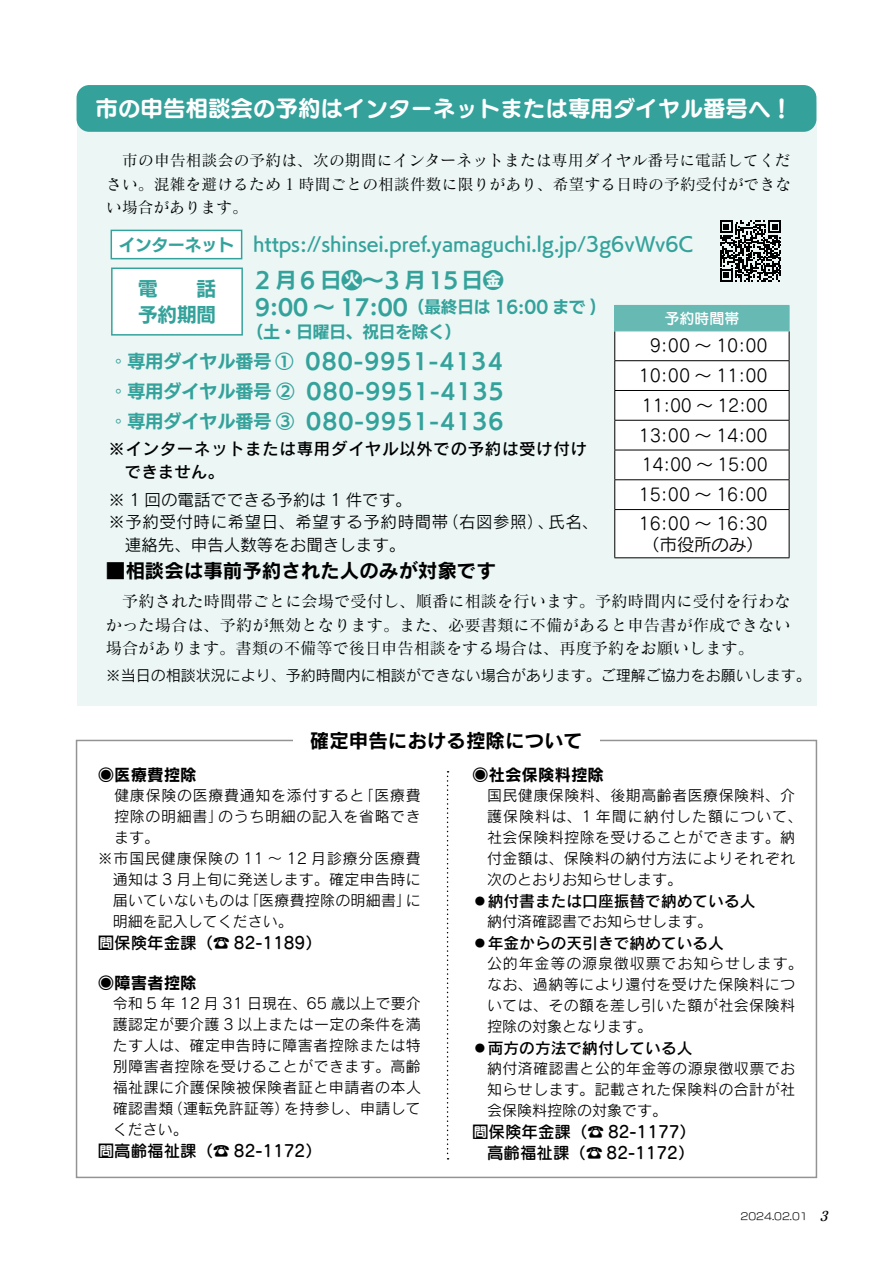
<style>
.page{position:relative;width:893px;height:1263px;background:#fff}
.page>*{position:absolute;margin:0;border:0;box-sizing:border-box;transform-origin:0 0}
.t1{font:22.5px "UD Marugo Small Pr 6 B";color:#fff}
.t2{font:21px/30px "UD Kakugo Large Pro B";letter-spacing:.05em;color:#34a29b;text-align:justify}
.t3{font:21px "UD Kakugo Large Pro B";letter-spacing:.16em;color:#34a29b}
.t4{font:19.5px "Rodin Pro B";color:#000}
.t5{font:19.5px/25.5px "UD Kakugo Large Pro B";color:#34a29b}
.t6{font:18.75px "UD Kakugo Large Pro DB";color:#34a29b}
.t7{font:17.25px/29.5px "Seurat Pro M";color:#000;text-align:justify}
.t8{font:16.5px/21px "Seurat Pro DB";color:#000;text-align:right}
.t9{font:16.5px/24.8px "UD Kakugo Large Pro B";color:#34a29b}
.t10{font:16.5px "Rodin Pro M";color:#000}
.t11{font:16.5px/22.5px "Rodin Pro DB";letter-spacing:.035em;color:#000}
.t12{font:16.5px "Rodin Pro M";letter-spacing:.035em;color:#000}
.t13{font:16.5px "Rodin Cattleya Pro B";color:#000}
.t14{font:16.2px/23.2px "Matisse Pro M";color:#000;text-align:justify}
.t15{font:15.75px/23.2px "Matisse Pro M";letter-spacing:.01em;color:#000;text-align:justify}
.t16{font:15.75px "Rodin Pro DB";color:#000}
.t17{font:15px/21px "Rodin Pro M";letter-spacing:.03em;color:#000;text-align:justify}
.t18{font:15px "Rodin Pro M";color:#000}
.t19{font:15px "Rodin Pro M";letter-spacing:.05em;color:#000}
.t20{font:15px "Seurat Pro DB";color:#fff}
.t21{font:9.75px "New Rodin Pro M";color:#000}
.s1{font-family:"Rodin Pro N B"}
.s2{font-size:21px}
.s3{font-size:18px}
.s4{font-family:"Rodin Pro M"}
.s5{font-family:"Matisse Eleganto Pro B";font-style:italic;font-size:13.5px}
</style>
<div class="page">
<div style="left:77px;top:102px;width:739px;height:604px;background:#ebf6f5"></div>
<div style="left:77px;top:85px;width:739px;height:47px;background:#34a29b;border-radius:13px"></div>
<hr style="left:614px;top:305px;width:175px;height:1px;background:#67b9b4">
<svg style="left:614px;top:306px;width:176px;height:252px;background:#dee7e6"></svg>
<div style="left:112px;top:268px;width:130px;height:67px;background:#fff"></div>
<div style="left:111px;top:268px;width:132px;height:68px;border:1px solid #34a29b"></div>
<div style="left:111px;top:230px;width:131px;height:29px;background:#fff"></div>
<div style="left:111px;top:230px;width:131px;height:29px;border:1px solid #34a29b"></div>
<svg style="left:447px;top:771px;width:2px;height:388px"></svg>
<svg style="left:720px;top:220px;width:61px;height:62px"></svg>
<h1 class="t1" style="left:96px;top:96px;width:699px">市の申告相談会の予約はインターネットまたは専用ダイヤル番号へ！</h1>
<p class="t15" style="left:106px;top:149px;width:686px">　市の申告相談会の予約は、次の期間にインターネットまたは専用ダイヤル番号に電話してください。混雑を避けるため 1 時間ごとの相談件数に限りがあり、希望する日時の予約受付ができない場合があります。</p>
<p class="t9" style="left:119px;top:232px;width:117px">インターネット</p>
<p class="t6" style="left:253px;top:229px;width:442px">https://shinsei.pref.yamaguchi.lg.jp/3g6vWv6C</p>
<h3 class="t5" style="left:138px;top:276px;width:79px">電　　話予約期間</h3>
<h2 class="t3" style="left:255px;top:263px;width:250px">2月6日<span class="s1">火</span>〜3月15日金</h2>
<p class="t9" style="left:247px;top:294px;width:351px;text-indent:8px"><span class="s2">9:00 〜 17:00</span>（最終日は 16:00 まで )（土・日曜日、祝日を除く）</p>
<h2 class="t2" style="left:109px;top:346px;width:396px"><span class="s3">◦専用ダイヤル番号 ①</span> 080-9951-4134 <span class="s3">◦専用ダイヤル番号 ②</span> 080-9951-4135 <span class="s3">◦専用ダイヤル番号 ③</span> 080-9951-4136</h2>
<p class="t11" style="left:125px;top:437px;width:463px;text-indent:-16px">※インターネットまたは専用ダイヤル以外での予約は受け付けできません。</p>
<p class="t10" style="left:108px;top:489px;width:305px">※ 1 回の電話でできる予約は 1 件です。</p>
<p class="t12" style="left:108px;top:511px;width:491px">※予約受付時に希望日、希望する予約時間帯（右図参照）、氏名、</p>
<p class="t10" style="left:125px;top:534px;width:282px">連絡先、申告人数等をお聞きします。</p>
<h3 class="t4" style="left:106px;top:558px;width:391px">■相談会は事前予約された人のみが対象です</h3>
<p class="t20" style="left:664px;top:308px;width:76px">予約時間帯</p>
<p class="t7" style="left:638px;top:330px;width:131px;text-indent:11px">9:00 〜 10:00<br>10:00 〜 11:00<br>11:00 〜 12:00<br>13:00 〜 14:00<br>14:00 〜 15:00<br>15:00 〜 16:00<br>16:00 〜 16:30</p>
<p class="t7" style="left:643px;top:529px;width:122px">（市役所のみ）</p>
<p class="t14" style="left:106px;top:589px;width:686px">　予約された時間帯ごとに会場で受付し、順番に相談を行います。予約時間内に受付を行わなかった場合は、予約が無効となります。また、必要書類に不備があると申告書が作成できない場合があります。書類の不備等で後日申告相談をする場合は、再度予約をお願いします。</p>
<p class="t18" style="left:106px;top:665px;width:706px">※当日の相談状況により、予約時間内に相談ができない場合があります。ご理解ご協力をお願いします。</p>
<h3 class="t4" style="left:310px;top:728px;width:275px">確定申告における控除について</h3>
<p class="t13" style="left:98px;top:764px;width:101px">◉️医療費控除</p>
<p class="t17" style="left:114px;top:784px;width:308px">健康保険の医療費通知を添付すると「医療費</p>
<p class="t17" style="left:114px;top:805px;width:308px">控除の明細書」のうち明細の記入を省略でき</p>
<p class="t17" style="left:114px;top:826px;width:46px">ます。</p>
<p class="t19" style="left:98px;top:849px;width:325px">※市国民健康保険の 11 〜 12 月診療分医療費</p>
<p class="t17" style="left:113px;top:868px;width:310px">通知は 3 月上旬に発送します。確定申告時に</p>
<p class="t17" style="left:113px;top:889px;width:310px">届いていないものは「医療費控除の明細書」に</p>
<p class="t18" style="left:113px;top:912px;width:181px">明細を記入してください。</p>
<p class="t8" style="left:98px;top:932px;width:226px">問保険年金課（☎ 82-1189）</p>
<p class="t13" style="left:98px;top:972px;width:101px">◉障害者控除</p>
<p class="t17" style="left:113px;top:992px;width:310px">令和 5 年 12 月 31 日現在、65 歳以上で要介護認定が要介護 3 以上または一定の条件を満たす人は、確定申告時に障害者控除または特別障害者控除を受けることができます。高齢福祉課に介護保険被保険者証と申請者の本人確認書類（運転免許証等）を持参し、申請してください。</p>
<p class="t8" style="left:98px;top:1140px;width:226px">問高齢福祉課（☎ 82-1172）</p>
<p class="t13" style="left:472px;top:764px;width:133px">◉社会保険料控除</p>
<p class="t17" style="left:487px;top:784px;width:317px;text-align:left">国民健康保険料、後期高齢者医療保険料、介護保険料は、1 年間に納付した額について、社会保険料控除を受けることができます。納付金額は、保険料の納付方法によりそれぞれ次のとおりお知らせします。</p>
<p class="t16" style="left:472px;top:890px;width:285px"><span class="s4">◦</span>納付書または口座振替で納めている人</p>
<p class="t18" style="left:487px;top:912px;width:226px">納付済確認書でお知らせします。</p>
<p class="t16" style="left:472px;top:932px;width:253px"><span class="s4">◦</span>年金からの天引きで納めている人</p>
<p class="t17" style="left:487px;top:952px;width:317px;text-align:left">公的年金等の源泉徴収票でお知らせします。なお、過納等により還付を受けた保険料については、その額を差し引いた額が社会保険料控除の対象となります。</p>
<p class="t16" style="left:472px;top:1037px;width:222px"><span class="s4">◦</span>両方の方法で納付している人</p>
<p class="t17" style="left:487px;top:1057px;width:310px">納付済確認書と公的年金等の源泉徴収票でお知らせします。記載された保険料の合計が社会保険料控除の対象です。</p>
<p class="t8" style="left:472px;top:1121px;width:226px">問保険年金課（☎ 82-1177）高齢福祉課（☎ 82-1172）</p>
<p class="t21" style="left:740px;top:1208px;width:93px">2024.02.01 <span class="s5">3</span></p>
</div>
